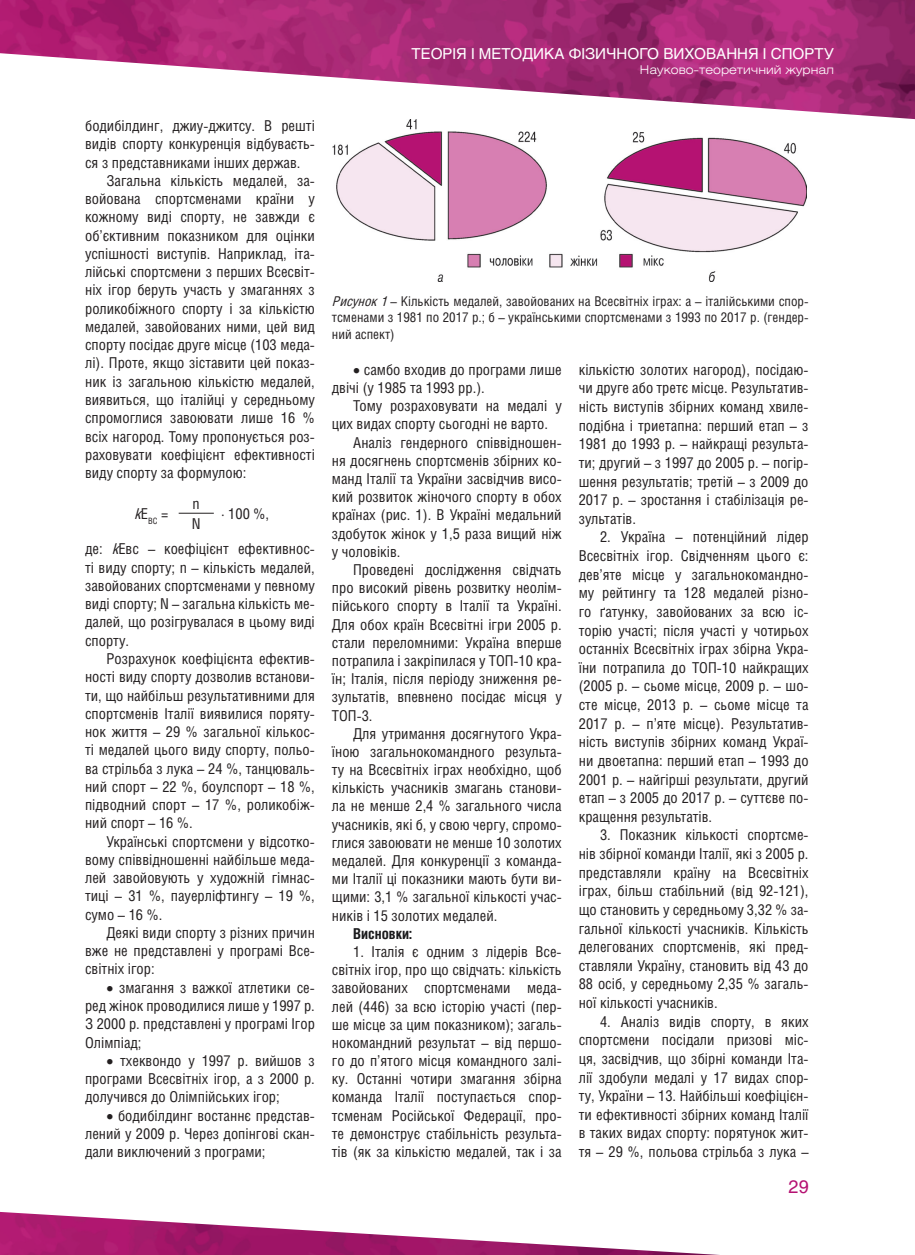
<style>
.page{position:relative;width:915px;height:1255px;background:#fff}
.page>*{position:absolute;margin:0;border:0;box-sizing:border-box;transform-origin:0 0}
.t1{font:18px "Helios C";color:#b51172}
.t2{font:15px/18.6px "Helios Cond C";color:#231f20;text-align:justify}
.t3{font:15px "Helios C";color:#fff}
.t4{font:700 15px "Helios Cond C";color:#1a1a1c}
.t5{font:13.5px/16.2px "Helios Cond C";color:#231f20;text-align:justify}
.t6{font:12px "Helios Ext Light C";color:#fff}
.s1{font-style:italic}
</style>
<div class="page">
<img style="left:0;top:0;width:914px;height:119px">
<img style="left:0;top:1211px;width:703px;height:43px">
<hr style="left:179px;top:513px;width:35px;height:1px;background:#231f20">
<img style="left:332px;top:119px;width:474px;height:162px">
<p class="t3" style="left:411px;top:44px;width:424px">Теорія і методика фізичного виховання і спорту</p>
<p class="t6" style="left:639px;top:62px;width:196px">Науково-теоретичний журнал</p>
<p class="t2" style="left:85px;top:116px;width:231px">бодибілдинг, джиу-джитсу. В решті</p>
<p class="t2" style="left:85px;top:134px;width:231px">видів спорту конкуренція відбуваєть-</p>
<p class="t2" style="left:85px;top:153px;width:217px">ся з представниками інших держав.</p>
<p class="t2" style="left:106px;top:171px;width:210px">Загальна кількість медалей, за-</p>
<p class="t2" style="left:85px;top:189px;width:231px">войована спортсменами країни у</p>
<p class="t2" style="left:85px;top:207px;width:231px">кожному виді спорту, не завжди є</p>
<p class="t2" style="left:85px;top:226px;width:231px">об’єктивним показником для оцінки</p>
<p class="t2" style="left:85px;top:244px;width:231px">успішності виступів. Наприклад, іта-</p>
<p class="t2" style="left:85px;top:262px;width:231px">лійські спортсмени з перших Всесвіт-</p>
<p class="t2" style="left:85px;top:280px;width:231px">ніх ігор беруть участь у змаганнях з</p>
<p class="t2" style="left:85px;top:299px;width:231px">роликобіжного спорту і за кількістю</p>
<p class="t2" style="left:85px;top:317px;width:231px">медалей, завойованих ними, цей вид</p>
<p class="t2" style="left:85px;top:335px;width:231px">спорту посідає друге місце (103 меда-</p>
<p class="t2" style="left:85px;top:353px;width:231px">лі). Проте, якщо зіставити цей показ-</p>
<p class="t2" style="left:85px;top:372px;width:231px">ник із загальною кількістю медалей,</p>
<p class="t2" style="left:85px;top:390px;width:231px">виявиться, що італійці у середньому</p>
<p class="t2" style="left:85px;top:408px;width:231px">спромоглися завоювати лише 16 %</p>
<p class="t2" style="left:85px;top:426px;width:231px">всіх нагород. Тому пропонується роз-</p>
<p class="t2" style="left:85px;top:445px;width:231px">раховувати коефіцієнт ефективності</p>
<p class="t2" style="left:85px;top:463px;width:163px">виду спорту за формулою:</p>
<p class="t2" style="left:134px;top:504px;width:36px"><span class="s1">k</span>E<sub>BC</sub> =</p>
<p class="t2" style="left:192px;top:494px;width:9px">n</p>
<p class="t2" style="left:221px;top:504px;width:49px">∙ 100 %,</p>
<p class="t2" style="left:85px;top:511px;width:231px;line-height:25px;text-align:center">N<br>де: <span class="s1">k</span>Eвс – коефіцієнт ефективнос-</p>
<p class="t2" style="left:85px;top:558px;width:231px">ті виду спорту; n – кількість медалей, завойованих спортсменами у певному виді спорту; N – загальна кількість ме&shy;далей, що розігрувалася в цьому виді спорту.</p>
<p class="t2" style="left:85px;top:649px;width:231px;text-indent:21px">Розрахунок коефіцієнта ефектив&shy;ності виду спорту дозволив встанови&shy;ти, що найбільш результативними для спортсменів Італії виявилися поряту&shy;нок життя – 29 % загальної кількос&shy;ті медалей цього виду спорту, польо&shy;ва стрільба з лука – 24 %, танцюваль&shy;ний спорт – 22 %, боулспорт – 18 %, підводний спорт – 17 %, роликобіж&shy;ний спорт – 16 %.</p>
<p class="t2" style="left:85px;top:831px;width:231px;text-indent:21px">Українські спортсмени у відсотко&shy;вому співвідношенні найбільше меда&shy;лей завойовують у художній гімнас&shy;тиці – 31 %, пауерліфтингу – 19 %, сумо – 16 %.</p>
<p class="t2" style="left:85px;top:923px;width:231px;text-indent:21px">Деякі види спорту з різних причин вже не представлені у програмі Все&shy;світніх ігор:</p>
<p class="t2" style="left:85px;top:977px;width:231px;text-indent:21px">• змагання з важкої атлетики се&shy;ред жінок проводилися лише у 1997 р.<br>З 2000 р. представлені у програмі Ігор Олімпіад;</p>
<p class="t2" style="left:85px;top:1050px;width:231px;text-indent:21px">• тхеквондо у 1997 р. вийшов з програми Всесвітніх ігор, а з 2000 р. долучився до Олімпійських ігор;</p>
<p class="t2" style="left:85px;top:1105px;width:231px;text-indent:21px">• бодибілдинг востаннє представ&shy;лений у 2009 р. Через допінгові скан&shy;дали виключений з програми;</p>
<p class="t5" style="left:332px;top:293px;width:478px"><span class="s1">Рисунок1</span>– Кількість медалей, завойованих на Всесвітніх іграх: а – італійськими спор&shy;тсменами з 1981 по 2017 р.; б – українськими спортсменами з 1993 по 2017 р. (гендер&shy;ний аспект)</p>
<p class="t2" style="left:332px;top:360px;width:231px;line-height:18.1px;text-indent:21px">• самбо входив до програми лише двічі (у 1985 та 1993 рр.).</p>
<p class="t2" style="left:353px;top:396px;width:210px">Тому розраховувати на медалі у</p>
<p class="t2" style="left:332px;top:414px;width:217px">цих видах спорту сьогодні не варто.</p>
<p class="t2" style="left:353px;top:433px;width:210px">Аналіз гендерного співвідношен-</p>
<p class="t2" style="left:332px;top:451px;width:231px">ня досягнень спортсменів збірних ко-</p>
<p class="t2" style="left:332px;top:469px;width:231px">манд Італії та України засвідчив висо-</p>
<p class="t2" style="left:332px;top:487px;width:231px">кий розвиток жіночого спорту в обох</p>
<p class="t2" style="left:332px;top:505px;width:231px">країнах (рис. 1). В Україні медальний</p>
<p class="t2" style="left:332px;top:523px;width:231px">здобуток жінок у 1,5 раза вищий ніж</p>
<p class="t2" style="left:332px;top:542px;width:70px">у чоловіків.</p>
<p class="t2" style="left:353px;top:560px;width:210px">Проведені дослідження свідчать</p>
<p class="t2" style="left:332px;top:578px;width:231px">про високий рівень розвитку неолім-</p>
<p class="t2" style="left:332px;top:596px;width:231px">пійського спорту в Італії та Україні.</p>
<p class="t2" style="left:332px;top:614px;width:231px">Для обох країн Всесвітні ігри 2005 р.</p>
<p class="t2" style="left:332px;top:632px;width:231px">стали переломними: Україна вперше</p>
<p class="t2" style="left:332px;top:651px;width:231px">потрапила і закріпилася у ТОП-10 кра-</p>
<p class="t2" style="left:332px;top:669px;width:231px">їн; Італія, після періоду зниження ре-</p>
<p class="t2" style="left:332px;top:687px;width:231px">зультатів, впевнено посідає місця у</p>
<p class="t2" style="left:332px;top:705px;width:42px">ТОП-3.</p>
<p class="t2" style="left:353px;top:723px;width:210px">Для утримання досягнутого Укра-</p>
<p class="t2" style="left:332px;top:742px;width:231px">їною загальнокомандного результа-</p>
<p class="t2" style="left:332px;top:760px;width:231px">ту на Всесвітніх іграх необхідно, щоб</p>
<p class="t2" style="left:332px;top:778px;width:231px">кількість учасників змагань станови-</p>
<p class="t2" style="left:332px;top:796px;width:231px">ла не менше 2,4 % загального числа</p>
<p class="t2" style="left:332px;top:814px;width:231px">учасників, які б, у свою чергу, спромо-</p>
<p class="t2" style="left:332px;top:832px;width:231px">глися завоювати не менше 10 золотих</p>
<p class="t2" style="left:332px;top:851px;width:231px">медалей. Для конкуренції з команда-</p>
<p class="t2" style="left:332px;top:869px;width:231px">ми Італії ці показники мають бути ви-</p>
<p class="t2" style="left:332px;top:887px;width:231px">щими: 3,1 % загальної кількості учас-</p>
<p class="t2" style="left:332px;top:905px;width:167px">ників і 15 золотих медалей.</p>
<p class="t4" style="left:353px;top:924px;width:60px">Висновки:</p>
<p class="t2" style="left:332px;top:942px;width:231px;line-height:18.1px;text-indent:21px">1. Італія є одним з лідерів Все&shy;світніх ігор, про що свідчать: кількість завойованих спортсменами меда&shy;лей (446) за всю історію участі (пер&shy;ше місце за цим показником); загаль&shy;нокомандний результат – від першо&shy;го до п’ятого місця командного залі&shy;ку. Останні чотири змагання збірна команда Італії поступається спор&shy;тсменам Російської Федерації, про&shy;те демонструє стабільність результа&shy;тів (як за кількістю медалей, так і за</p>
<p class="t2" style="left:578px;top:360px;width:231px">кількістю золотих нагород), посідаю&shy;чи друге або третє місце. Результатив&shy;ність виступів збірних команд хвиле&shy;подібна і триетапна: перший етап – з 1981 до 1993 р. – найкращі результа&shy;ти; другий – з 1997 до 2005 р. – погір&shy;шення результатів; третій – з 2009 до 2017 р. – зростання і стабілізація ре&shy;зультатів.</p>
<p class="t2" style="left:578px;top:527px;width:231px;text-indent:21px">2. Україна – потенційний лідер Всесвітніх ігор. Свідченням цього є: дев’яте місце у загальнокомандно&shy;му рейтингу та 128 медалей різно&shy;го ґатунку, завойованих за всю іс&shy;торію участі; після участі у чотирьох останніх Всесвітніх іграх збірна Укра&shy;їни потрапила до ТОП-10 найкращих (2005 р. – сьоме місце, 2009 р. – шо&shy;сте місце, 2013 р. – сьоме місце та 2017 р. – п’яте місце). Результатив&shy;ність виступів збірних команд Украї&shy;ни двоетапна: перший етап – 1993 до 2001 р. – найгірші результати, другий етап – з 2005 до 2017 р. – суттєве по&shy;кращення результатів.</p>
<p class="t2" style="left:578px;top:825px;width:231px;text-indent:21px">3. Показник кількості спортсме&shy;нів збірної команди Італії, які з 2005 р. представляли країну на Всесвітніх іграх, більш стабільний (від 92-121), що становить у середньому 3,32 % за&shy;гальної кількості учасників. Кількість делегованих спортсменів, які пред&shy;ставляли Україну, становить від 43 до 88 осіб, у середньому 2,35 % загаль&shy;ної кількості учасників.</p>
<p class="t2" style="left:578px;top:1011px;width:231px;text-indent:21px">4. Аналіз видів спорту, в яких спортсмени посідали призові міс&shy;ця, засвідчив, що збірні команди Іта&shy;лії здобули медалі у 17 видах спор&shy;ту, України – 13. Найбільші коефіцієн&shy;ти ефективності збірних команд Італії в таких видах спорту: порятунок жит&shy;тя – 29 %, польова стрільба з лука –</p>
<p class="t1" style="left:788px;top:1175px;width:22px">29</p>
</div>
